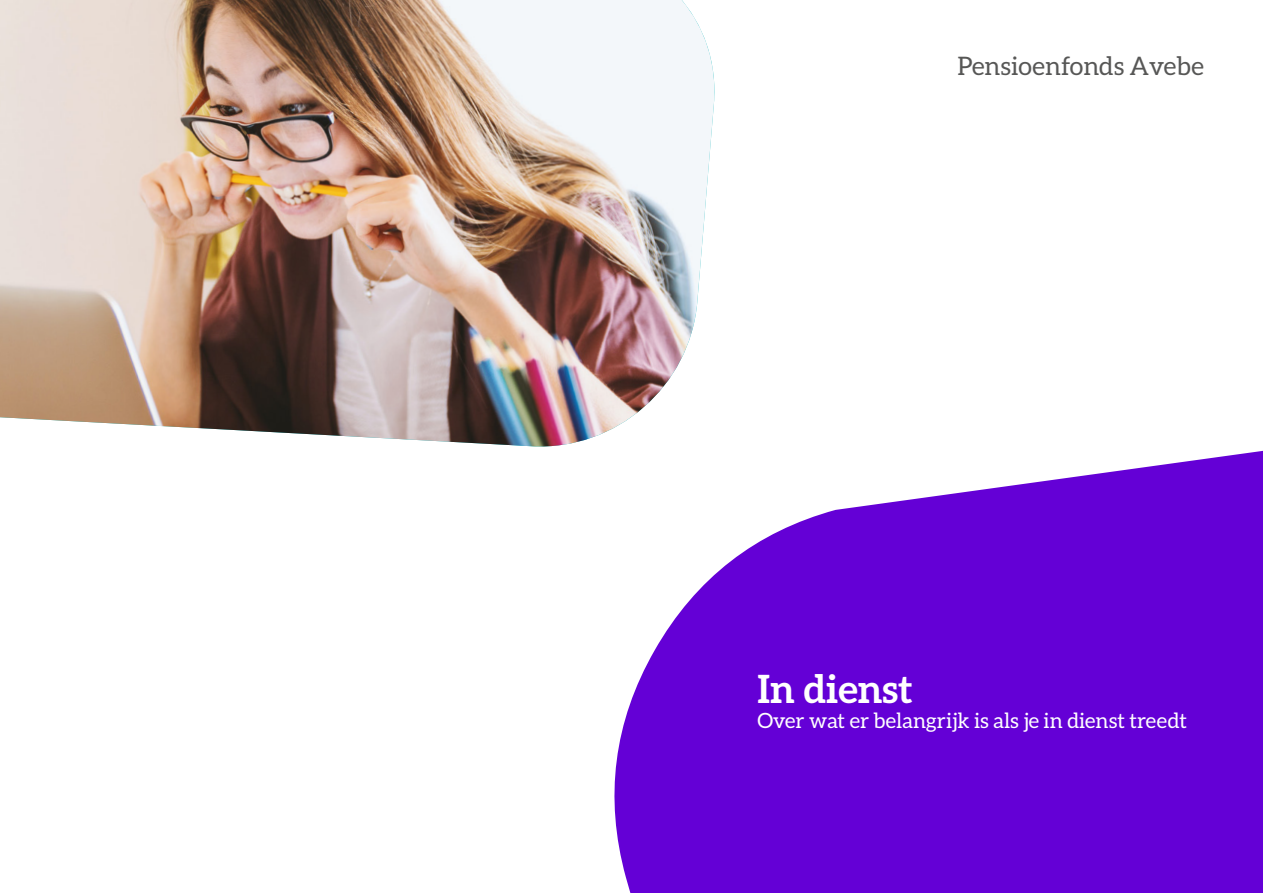
<style>
.page{position:relative;width:1263px;height:893px;background:#fff}
.page>*{position:absolute;margin:0;border:0;box-sizing:border-box;transform-origin:0 0}
.t1{font:700 39px "Aleo";color:#fff}
.t2{font:25.5px "Aleo";color:#575756}
.t3{font:21px "Aleo";color:#fff}
</style>
<div class="page">
<img style="left:0;top:0;width:715px;height:447px">
<svg style="left:604px;top:420px;width:659px;height:473px;fill:#6400d6"></svg>
<p class="t2" style="left:957px;top:51px;width:248px">Pensioenfonds Avebe</p>
<h1 class="t1" style="left:757px;top:666px;width:157px">In dienst</h1>
<p class="t3" style="left:757px;top:708px;width:431px">Over wat er belangrijk is als je in dienst treedt</p>
</div>
